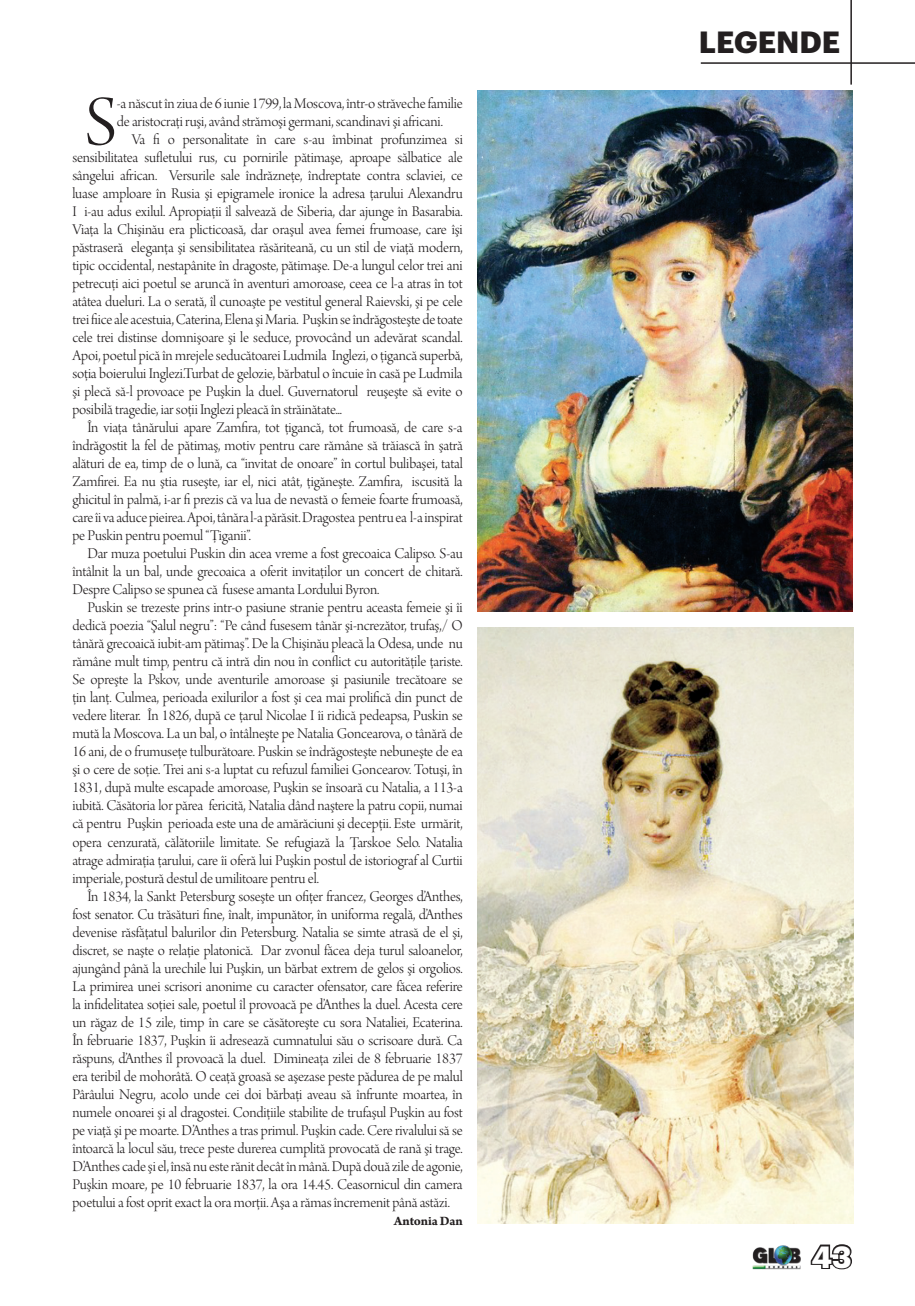
<style>
.page{position:relative;width:915px;height:1306px;background:#fff}
.page>*{position:absolute;margin:0;border:0;box-sizing:border-box;transform-origin:0 0}
.t1{font:74.25px "Arno Pro Light Display";color:#231f20}
.t2{font:700 30px "Graphik";color:#231f20}
.t3{font:700 30px "Graphik";color:#fff}
.t4{font:15.75px/18px "Arno Pro Light Display";letter-spacing:-.01em;color:#231f20;text-align:justify}
.t5{font:13.5px "Arno Pro Bold Sm Text";letter-spacing:-.015em;color:#231f20}
</style>
<div class="page">
<hr style="left:850px;top:0;width:1px;height:85px;background:#231f20">
<hr style="left:700px;top:62px;width:214px;height:2px;background:#231f20">
<svg style="left:810px;top:1244px;width:42px;height:26px"></svg>
<img style="left:752px;top:1245px;width:49px;height:25px">
<img style="left:477px;top:90px;width:374px;height:521px">
<img style="left:477px;top:627px;width:375px;height:595px">
<h1 class="t1" style="left:85px;top:82px;width:34px">S</h1>
<p class="t4" style="left:117px;top:95px;width:347px">-a născut în ziua de 6 iunie 1799, la Moscova, într-o străveche familie de aristocraţi ruşi, având strămoşi germani, scandinavi şi africani.</p>
<p class="t4" style="left:72px;top:131px;width:392px;text-indent:59px">Va fi o personalitate în care s-au îmbinat profunzimea si sensibilitatea sufletului rus, cu pornirile pătimaşe, aproape sălbatice ale sângelui african. Versurile sale îndrăzneţe, îndreptate contra sclaviei, ce luase amploare în Rusia şi epigramele ironice la adresa ţarului Alexandru I i-au adus exilul. Apropiaţii îl salvează de Siberia, dar ajunge în Basarabia.<br>Viaţa la Chişinău era plicticoasă, dar oraşul avea femei frumoase, care îşi păstraseră eleganţa şi sensibilitatea răsăriteană, cu un stil de viaţă modern, tipic occidental, nestapânite în dragoste, pătimaşe. De-a lungul celor trei ani petrecuţi aici poetul se aruncă în aventuri amoroase, ceea ce l-a atras în tot atâtea dueluri. La o serată, îl cunoaşte pe vestitul general Raievski, şi pe cele trei fiice ale acestuia, Caterina, Elena şi Maria. Puşkin se îndrăgosteşte de toate cele trei distinse domnişoare şi le seduce, provocând un adevărat scandal.<br>Apoi, poetul pică în mrejele seducătoarei Ludmila Inglezi, o ţigancă superbă, soţia boierului Inglezi.Turbat de gelozie, bărbatul o încuie în casă pe Ludmila şi plecă să-l provoace pe Puşkin la duel. Guvernatorul reuşeşte să evite o posibilă tragedie, iar soţii Inglezi pleacă în străinătate...</p>
<p class="t4" style="left:72px;top:419px;width:392px;text-indent:15px">În viaţa tânărului apare Zamfira, tot ţigancă, tot frumoasă, de care s-a îndrăgostit la fel de pătimaş, motiv pentru care rămâne să trăiască în şatră alături de ea, timp de o lună, ca “invitat de onoare” în cortul bulibaşei, tatal Zamfirei. Ea nu ştia ruseşte, iar el, nici atât, ţigăneşte. Zamfira, iscusită la ghicitul în palmă, i-ar fi prezis că va lua de nevastă o femeie foarte frumoasă, care îi va aduce pieirea. Apoi, tânăra l-a părăsit. Dragostea pentru ea l-a inspirat pe Puskin pentru poemul “Ţiganii”.</p>
<p class="t4" style="left:72px;top:545px;width:392px;text-indent:15px">Dar muza poetului Puskin din acea vreme a fost grecoaica Calipso. S-au întâlnit la un bal, unde grecoaica a oferit invitaţilor un concert de chitară.<br>Despre Calipso se spunea că fusese amanta Lordului Byron.</p>
<p class="t4" style="left:72px;top:599px;width:392px;text-indent:15px">Puskin se trezeste prins intr-o pasiune stranie pentru aceasta femeie şi îi dedică poezia “Şalul negru”: “Pe când fusesem tânăr şi-ncrezător, trufaş,/ O tânără grecoaică iubit-am pătimaş”. De la Chişinău pleacă la Odesa, unde nu rămâne mult timp, pentru că intră din nou în conflict cu autorităţile ţariste.<br>Se opreşte la Pskov, unde aventurile amoroase şi pasiunile trecătoare se ţin lanţ. Culmea, perioada exilurilor a fost şi cea mai prolifică din punct de vedere literar. În 1826, după ce ţarul Nicolae I îi ridică pedeapsa, Puskin se mută la Moscova. La un bal, o întâlneşte pe Natalia Goncearova, o tânără de 16 ani, de o frumuseţe tulburătoare. Puskin se îndrăgosteşte nebuneşte de ea şi o cere de soţie. Trei ani s-a luptat cu refuzul familiei Goncearov. Totuşi, în 1831, după multe escapade amoroase, Puşkin se însoară cu Natalia, a 113-a iubită. Căsătoria lor părea fericită, Natalia dând naştere la patru copii, numai că pentru Puşkin perioada este una de amărăciuni şi decepţii. Este urmărit, opera cenzurată, călătoriile limitate. Se refugiază la Ţarskoe Selo. Natalia atrage admiraţia ţarului, care îi oferă lui Puşkin postul de istoriograf al Curtii imperiale, postură destul de umilitoare pentru el.</p>
<p class="t4" style="left:72px;top:887px;width:392px;text-indent:15px">În 1834, la Sankt Petersburg soseşte un ofiţer francez, Georges d’Anthes, fost senator. Cu trăsături fine, înalt, impunător, în uniforma regală, d’Anthes devenise răsfăţatul balurilor din Petersburg. Natalia se simte atrasă de el şi, discret, se naşte o relaţie platonică. Dar zvonul făcea deja turul saloanelor, ajungând până la urechile lui Puşkin, un bărbat extrem de gelos şi orgolios.<br>La primirea unei scrisori anonime cu caracter ofensator, care făcea referire la infidelitatea soţiei sale, poetul îl provoacă pe d’Anthes la duel. Acesta cere un răgaz de 15 zile, timp în care se căsătoreşte cu sora Nataliei, Ecaterina.<br>În februarie 1837, Puşkin îi adresează cumnatului său o scrisoare dură. Ca răspuns, d’Anthes îl provoacă la duel. Dimineaţa zilei de 8 februarie 1837 era teribil de mohorâtă. O ceaţă groasă se aşezase peste pădurea de pe malul Pârâului Negru, acolo unde cei doi bărbaţi aveau să înfrunte moartea, în numele onoarei şi al dragostei. Condiţiile stabilite de trufaşul Puşkin au fost pe viaţă şi pe moarte. D’Anthes a tras primul. Puşkin cade. Cere rivalului să se întoarcă la locul său, trece peste durerea cumplită provocată de rană şi trage.<br>D’Anthes cade şi el, însă nu este rănit decât în mână. După două zile de agonie, Puşkin moare, pe 10 februarie 1837, la ora 14.45. Ceasornicul din camera poetului a fost oprit exact la ora morţii. Aşa a rămas încremenit până astăzi.</p>
<p class="t5" style="left:393px;top:1212px;width:70px">Antonia Dan</p>
<h2 class="t2" style="left:698px;top:18px;width:143px">LEGENDE</h2>
<h2 class="t3" style="left:811px;top:1233px;width:41px">43</h2>
</div>
